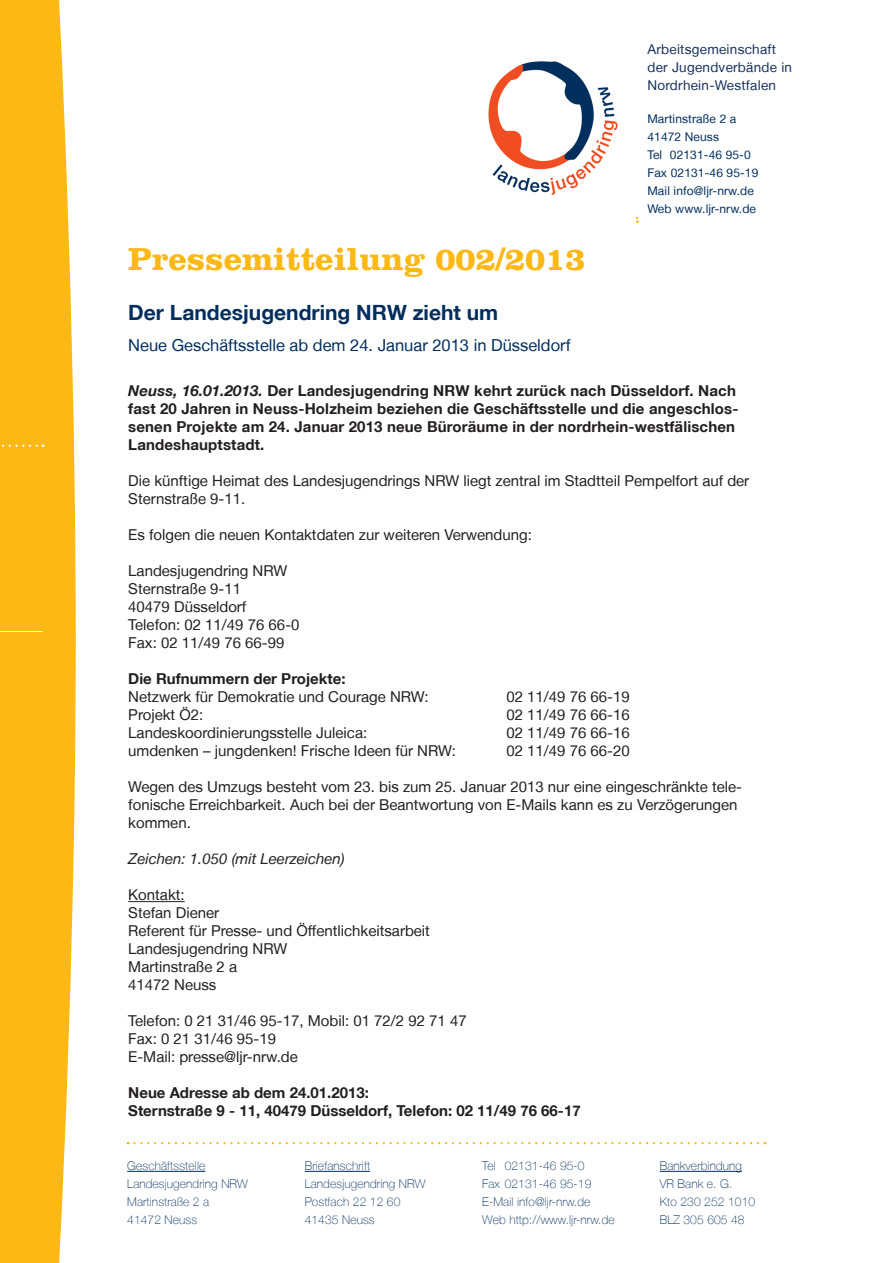
<style>
.page{position:relative;width:893px;height:1263px;background:#fff}
.page>*{position:absolute;margin:0;border:0;box-sizing:border-box;transform-origin:0 0}
.t1{font:700 33px "Clarendon LT Std";color:#fcb814}
.t2{font:700 21px "Helvetica Neue LT";color:#002e5e}
.t3{font:16.5px "Helvetica Neue LT";color:#002e5e}
.t4{font:15px/18px "Helvetica Neue LT";color:#231f20}
.t5{font:700 15px/18px "Helvetica Neue LT";letter-spacing:.01em;color:#231f20}
.t6{font:italic 15px "Helvetica Neue LT";color:#231f20}
.t7{font:13.5px/18px "Helvetica Neue LT";letter-spacing:.02em;color:#17315b}
.t8{font:100 12px/18px "Helvetica Neue LT";letter-spacing:.01em;color:#002e5e}
.t9{font:12px/18px "Helvetica Neue LT";letter-spacing:.01em;color:#002e5e}
.s1{font-style:italic}
</style>
<div class="page">
<div style="left:0;top:0;width:108px;height:1263px;background:#fcb814"></div>
<svg style="left:59px;top:0;width:49px;height:1263px;fill:#fff"></svg>
<hr style="left:127px;top:1171px;width:78px;height:1px;background:#002e5e">
<hr style="left:305px;top:1171px;width:65px;height:1px;background:#002e5e">
<hr style="left:660px;top:1171px;width:82px;height:1px;background:#002e5e">
<svg style="left:2px;top:445px;width:41px;height:2px"></svg>
<svg style="left:128px;top:1142px;width:638px;height:2px"></svg>
<hr style="left:0;top:631px;width:43px;height:1px;background:#fff">
<hr style="left:128px;top:901px;width:57px;height:1px;background:#231f20">
<img style="left:488px;top:61px;width:130px;height:134px">
<p class="t7" style="left:647px;top:40px;width:146px">Arbeitsgemeinschaft der Jugendverbände in<br>Nordrhein-Westfalen</p>
<p class="t9" style="left:647px;top:109px;width:112px">Martinstraße 2 a<br>41472 Neuss<br>Tel 02131-46 95-0<br>Fax 02131-46 95-19<br>Mail info@ljr-nrw.de<br>Web www.ljr-nrw.de</p>
<h1 class="t1" style="left:128px;top:239px;width:459px">Pressemitteilung 002/2013</h1>
<h2 class="t2" style="left:128px;top:300px;width:371px">Der Landesjugendring NRW zieht um</h2>
<p class="t3" style="left:128px;top:335px;width:444px">Neue Geschäftsstelle ab dem 24. Januar 2013 in Düsseldorf</p>
<p class="t5" style="left:128px;top:381px;width:612px"><span class="s1">Neuss, 16.01.2013.</span> Der Landesjugendring NRW kehrt zurück nach Düsseldorf. Nach fast 20 Jahren in Neuss-Holzheim beziehen die Geschäftsstelle und die angeschlos&shy;senen Projekte am 24. Januar 2013 neue Büroräume in der nordrhein-westfälischen Landeshauptstadt.</p>
<p class="t4" style="left:128px;top:471px;width:622px">Die künftige Heimat des Landesjugendrings NRW liegt zentral im Stadtteil Pempelfort auf der<br>Sternstraße 9-11.</p>
<p class="t4" style="left:128px;top:525px;width:405px">Es folgen die neuen Kontaktdaten zur weiteren Verwendung:</p>
<p class="t4" style="left:128px;top:561px;width:173px">Landesjugendring NRW<br>Sternstraße 9-11<br>40479 Düsseldorf<br>Telefon: 02 11/49 76 66-0<br>Fax: 02 11/49 76 66-99</p>
<p class="t5" style="left:128px;top:669px;width:219px">Die Rufnummern der Projekte:</p>
<p class="t4" style="left:128px;top:687px;width:302px">Netzwerk für Demokratie und Courage NRW:</p>
<p class="t4" style="left:506px;top:687px;width:125px">02 11/49 76 66-19</p>
<p class="t4" style="left:128px;top:705px;width:77px">Projekt Ö2:</p>
<p class="t4" style="left:506px;top:705px;width:125px">02 11/49 76 66-16</p>
<p class="t4" style="left:128px;top:723px;width:240px">Landeskoordinierungsstelle Juleica:</p>
<p class="t4" style="left:506px;top:723px;width:125px">02 11/49 76 66-16</p>
<p class="t4" style="left:128px;top:741px;width:329px">umdenken – jungdenken! Frische Ideen für NRW:</p>
<p class="t4" style="left:506px;top:741px;width:125px">02 11/49 76 66-20</p>
<p class="t4" style="left:128px;top:777px;width:615px">Wegen des Umzugs besteht vom 23. bis zum 25. Januar 2013 nur eine eingeschränkte tele&shy;fonische Erreichbarkeit. Auch bei der Beantwortung von E-Mails kann es zu Verzögerungen kommen.</p>
<p class="t6" style="left:128px;top:850px;width:218px">Zeichen: 1.050 (mit Leerzeichen)</p>
<p class="t4" style="left:128px;top:885px;width:303px">Kontakt:<br>Stefan Diener<br>Referent für Presse- und Öffentlichkeitsarbeit<br>Landesjugendring NRW<br>Martinstraße 2 a<br>41472 Neuss</p>
<p class="t4" style="left:128px;top:1011px;width:340px">Telefon: 0 21 31/46 95-17, Mobil: 01 72/2 92 71 47<br>Fax: 0 21 31/46 95-19<br>E-Mail: presse@ljr-nrw.de</p>
<p class="t5" style="left:128px;top:1083px;width:454px">Neue Adresse ab dem 24.01.2013:<br>Sternstraße 9 - 11, 40479 Düsseldorf, Telefon: 02 11/49 76 66-17</p>
<p class="t8" style="left:127px;top:1157px;width:122px">Geschäftsstelle<br>Landesjugendring NRW<br>Martinstraße 2 a<br>41472 Neuss</p>
<p class="t8" style="left:305px;top:1157px;width:122px">Briefanschrift<br>Landesjugendring NRW<br>Postfach 22 12 60<br>41435 Neuss</p>
<p class="t8" style="left:482px;top:1157px;width:134px">Tel 02131-46 95-0<br>Fax 02131-46 95-19<br>E-Mail info@ljr-nrw.de<br>Web http://www.ljr-nrw.de</p>
<p class="t8" style="left:660px;top:1157px;width:97px">Bankverbindung<br>VR Bank e. G.<br>Kto 230 252 1010<br>BLZ 305 605 48</p>
</div>
